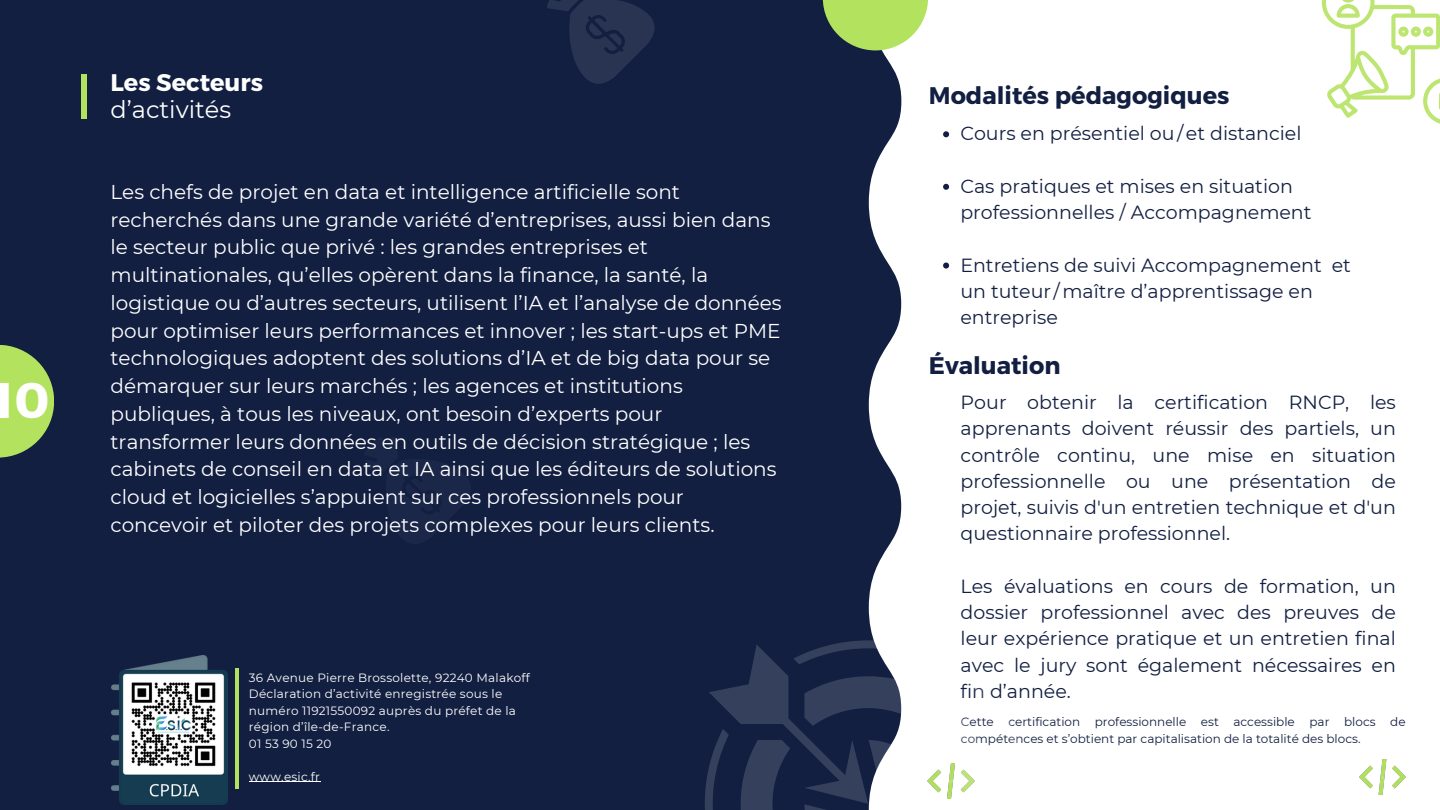
<style>
.page{position:relative;width:1440px;height:810px;background:#121f41}
.page>*{position:absolute;margin:0;border:0;box-sizing:border-box;transform-origin:0 0}
.t1{font:700 50px "Montserrat";color:#fff}
.t2{font:700 24px "Montserrat";color:#121f41}
.t3{font:700 24px "Montserrat";color:#fff}
.t4{font:24px "Montserrat";color:#fff}
.t5{font:20px/27.8px "Montserrat";color:#fff}
.t6{font:19px/26.2px "Montserrat";color:#121f41}
.t7{font:12px/16.5px "Montserrat";letter-spacing:.02em;color:#fff}
.t8{font:12px/16.5px "Montserrat";color:#121f41}
</style>
<div class="page">
<div style="left:81px;top:75px;width:6px;height:44px;background:#b3e35e"></div>
<div style="left:869px;top:0;width:571px;height:810px;background:#fff"></div>
<img style="left:1359px;top:759px;width:47px;height:36px">
<svg style="left:943px;top:131px;width:6px;height:6px"></svg>
<svg style="left:943px;top:184px;width:6px;height:6px"></svg>
<svg style="left:943px;top:263px;width:6px;height:6px"></svg>
<svg style="left:823px;top:0;width:105px;height:50px;background:#a9d06c"></svg>
<svg style="left:1322px;top:0;width:118px;height:125px;background:#eff9de"></svg>
<svg style="left:705px;top:640px;width:327px;height:170px"></svg>
<svg style="left:547px;top:0;width:108px;height:84px"></svg>
<svg style="left:0;top:345px;width:54px;height:113px;fill:#b3e35e"></svg>
<hr style="left:235px;top:668px;width:4px;height:120px;background:#b3e35e">
<hr style="left:249px;top:781px;width:71px;height:1px;background:#fff">
<img style="left:111px;top:656px;width:116px;height:149px">
<h1 class="t1" style="left:-6px;top:368px;width:57px">10</h1>
<p class="t3" style="left:111px;top:67px;width:154px">Les Secteurs</p>
<p class="t4" style="left:111px;top:95px;width:122px">d’activités</p>
<p class="t5" style="left:111px;top:178px;width:673px">Les chefs de projet en data et intelligence artificielle sont recherchés dans une grande variété d’entreprises, aussi bien dans le secteur public que privé : les grandes entreprises et multinationales, qu’elles opèrent dans la finance, la santé, la logistique ou d’autres secteurs, utilisent l’IA et l’analyse de données pour optimiser leurs performances et innover ; les start-ups et PME technologiques adoptent des solutions d’IA et de big data pour se démarquer sur leurs marchés ; les agences et institutions publiques, à tous les niveaux, ont besoin d’experts pour transformer leurs données en outils de décision stratégique ; les cabinets de conseil en data et IA ainsi que les éditeurs de solutions cloud et logicielles s’appuient sur ces professionnels pour concevoir et piloter des projets complexes pour leurs clients.</p>
<h2 class="t7" style="left:249px;top:669px;width:283px">36 Avenue Pierre Brossolette, 92240 Malakoff</h2>
<p class="t7" style="left:249px;top:685px;width:269px">Déclaration d’activité enregistrée sous le numéro 11921550092 auprès du préfet de la région d’île-de-France.</p>
<p class="t7" style="left:249px;top:735px;width:84px">01 53 90 15 20</p>
<p class="t7" style="left:249px;top:768px;width:73px">www.esic.fr</p>
<p class="t2" style="left:929px;top:80px;width:302px">Modalités pédagogiques</p>
<h1 class="t6" style="left:960px;top:120px;width:343px">Cours en présentiel ou/et distanciel</h1>
<p class="t6" style="left:960px;top:173px;width:353px">Cas pratiques et mises en situation professionnelles / Accompagnement</p>
<p class="t6" style="left:960px;top:252px;width:392px">Entretiens de suivi Accompagnement et un tuteur /maître d’apprentissage en entreprise</p>
<h1 class="t2" style="left:929px;top:350px;width:133px">Évaluation</h1>
<h3 class="t6" style="left:961px;top:389px;width:437px;text-align:justify">Pour obtenir la certification RNCP, les apprenants doivent réussir des partiels, un contrôle continu, une mise en situation professionnelle ou une présentation de projet, suivis d'un entretien technique et d'un questionnaire professionnel.</h3>
<h3 class="t6" style="left:961px;top:573px;width:437px;text-align:justify">Les évaluations en cours de formation, un dossier professionnel avec des preuves de leur expérience pratique et un entretien final avec le jury sont également nécessaires en fin d’année.</h3>
<p class="t8" style="left:961px;top:714px;width:446px">Cette certification professionnelle est accessible par blocs de compétences et s’obtient par capitalisation de la totalité des blocs.</p>
</div>
